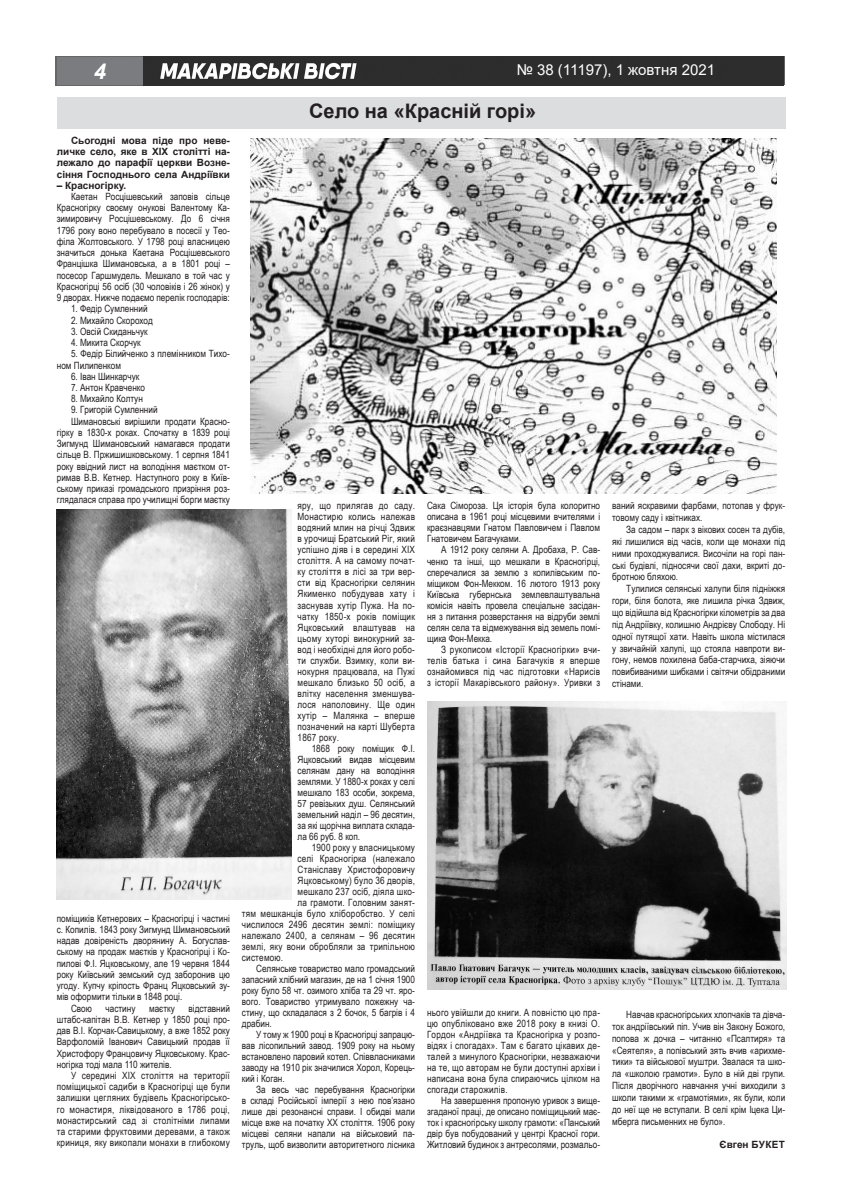
<style>
.page{position:relative;width:842px;height:1191px;background:#fff}
.page>*{position:absolute;margin:0;border:0;box-sizing:border-box;transform-origin:0 0}
.t1{font:italic 700 22px "Arial";color:#fff}
.заголовок_новий{font:700 20px "Arial";color:#231f20}
.t2{font:15px "Arial";color:#fff}
.текст{font:10px/11px "Arial Narrow";color:#231f20;text-align:justify}
.текст-2{font:10px "Arial Narrow";letter-spacing:.02em;color:#231f20}
.текст-3{font:700 10px/11.2px "Arial";color:#231f20;text-align:justify}
</style>
<div class="page">
<img style="left:56px;top:57px;width:727px;height:28px">
<div style="left:57px;top:57px;width:86px;height:28px;background:#7a7c7f"></div>
<div style="left:57px;top:97px;width:729px;height:31px;background:#dcdddf"></div>
<img style="left:56px;top:509px;width:236px;height:390px">
<img style="left:428px;top:702px;width:358px;height:287px">
<img style="left:251px;top:138px;width:526px;height:355px">
<h1 class="t1" style="left:94px;top:57px;width:14px">4</h1>
<h3 class="t2" style="left:517px;top:59px;width:200px">№ 38 (11197), 1 жовтня 2021</h3>
<p class="текст-3" style="left:57px;top:135px;width:175px;text-indent:14px">Сьогодні мова піде про неве&shy;личке село, яке в ХІХ столітті на&shy;лежало до парафії церкви Возне&shy;сіння Господнього села Андріївки</p>
<p class="текст-3" style="left:57px;top:180px;width:71px">– Красногірку.</p>
<p class="текст" style="left:57px;top:190px;width:175px;text-indent:14px">Каетан Росцішевський заповів сільце Красногірку своєму онукові Валентому Ка&shy;зимировичу Росцішевському. До 6 січня 1796 року воно перебувало в посесії у Тео&shy;філа Жолтовського. У 1798 році власницею значиться донька Каетана Росцішевського Францішка Шимановська, а в 1801 році – посесор Гаршмудель. Мешкало в той час у Красногірці 56 осіб (30 чоловіків і 26 жінок) у 9 дворах. Нижче подаємо перелік господарів:</p>
<p class="текст" style="left:71px;top:303px;width:78px">1. Федір Сумленний</p>
<p class="текст" style="left:71px;top:314px;width:83px">2. Михайло Скороход</p>
<p class="текст" style="left:71px;top:325px;width:78px">3. Овсій Скиданьчук</p>
<p class="текст" style="left:71px;top:337px;width:71px">4. Микита Скорчук</p>
<p class="текст" style="left:57px;top:348px;width:175px;text-indent:14px">5. Федір Білийченко з племінником Тихо&shy;ном Пилипенком</p>
<p class="текст" style="left:71px;top:370px;width:70px">6. Іван Шинкарчук</p>
<p class="текст" style="left:71px;top:381px;width:75px">7. Антон Кравченко</p>
<p class="текст" style="left:71px;top:393px;width:73px">8. Михайло Колтун</p>
<p class="текст" style="left:71px;top:404px;width:88px">9. Григорій Сумленний</p>
<p class="текст" style="left:57px;top:415px;width:175px;text-indent:14px">Шимановські вирішили продати Красно&shy;гірку в 1830-х роках. Спочатку в 1839 році Зигмунд Шимановський намагався продати сільце В. Пржишишковському. 1 серпня 1841 року ввідний лист на володіння маєтком от&shy;римав В.В. Кетнер. Наступного року в Київ&shy;ському приказі громадського призріння роз&shy;глядалася справа про училищні борги маєтку</p>
<p class="текст" style="left:57px;top:912px;width:175px">поміщиків Кетнерових – Красногірці і частині с. Копилів. 1843 року Зигмунд Шимановський надав довіреність дворянину А. Богуслав&shy;ському на продаж маєтків у Красногірці і Ко&shy;пилові Ф.І. Яцковському, але 19 червня 1844 року Київський земський суд заборонив цю угоду. Купчу кріпость Франц Яцковський зу&shy;мів оформити тільки в 1848 році.</p>
<p class="текст" style="left:71px;top:1002px;width:22px">Свою</p>
<p class="текст" style="left:106px;top:1002px;width:31px">частину</p>
<p class="текст" style="left:149px;top:1002px;width:27px">маєтку</p>
<p class="текст" style="left:57px;top:1002px;width:175px;text-indent:132px">відставний штабс-капітан В.В. Кетнер у 1850 році про&shy;дав В.І. Корчак-Савицькому, а вже 1852 року Варфоломій Іванович Савицький продав її Христофору Францовичу Яцковському. Крас&shy;ногірка тоді мала 110 жителів.</p>
<p class="текст" style="left:57px;top:1069px;width:175px;text-indent:14px">У середині ХІХ століття на території поміщицької садиби в Красногірці ще були залишки цегляних будівель Красногірсько&shy;го монастиря, ліквідованого в 1786 році, монастирський сад зі столітніми липами та старими фруктовими деревами, а також криниця, яку викопали монахи в глибокому</p>
<p class="заголовок_новий" style="left:309px;top:97px;width:229px">Село на «Красній горі»</p>
<p class="текст" style="left:298px;top:500px;width:119px">яру, що прилягав до саду.<br>Монастирю колись належав водяний млин на річці Здвиж в урочищі Братський Ріг, який успішно діяв і в середині ХІХ століття. А на самому почат&shy;ку століття в лісі за три вер&shy;сти від Красногірки селянин Якименко побудував хату і заснував хутір Пужа. На по&shy;чатку 1850-х років поміщик Яцковський влаштував на цьому хуторі винокурний за&shy;вод і необхідні для його робо&shy;ти служби. Взимку, коли ви&shy;нокурня працювала, на Пужі мешкало близько 50 осіб, а влітку населення зменшува&shy;лося наполовину. Ще один хутір – Малянка – вперше позначений на карті Шуберта 1867 року.</p>
<p class="текст" style="left:298px;top:742px;width:119px;text-indent:14px">1868 року поміщик Ф.І.<br>Яцковський видав місцевим селянам дану на володіння землями. У 1880-х роках у селі мешкало 183 особи, зокрема, 57 ревізьких душ. Селянський земельний наділ – 96 десятин, за які щорічна виплата склада&shy;ла 66 руб. 8 коп.</p>
<p class="текст-2" style="left:312px;top:840px;width:105px">1900 року у власницькому</p>
<p class="текст-2" style="left:298px;top:851px;width:119px">селі Красногірка (належало</p>
<p class="текст-2" style="left:298px;top:862px;width:119px">Станіславу Христофоровичу</p>
<p class="текст-2" style="left:298px;top:873px;width:119px">Яцковському) було 36 дворів,</p>
<p class="текст-2" style="left:298px;top:884px;width:119px">мешкало 237 осіб, діяла шко-</p>
<p class="текст-2" style="left:298px;top:895px;width:119px">ла грамоти. Головним занят-</p>
<p class="текст-2" style="left:242px;top:906px;width:175px">тям мешканців було хліборобство. У селі</p>
<p class="текст-2" style="left:242px;top:917px;width:175px">числилося 2496 десятин землі: поміщику</p>
<p class="текст-2" style="left:242px;top:928px;width:175px">належало 2400, а селянам – 96 десятин</p>
<p class="текст-2" style="left:242px;top:939px;width:175px">землі, яку вони обробляли за трипільною</p>
<p class="текст-2" style="left:242px;top:950px;width:43px">системою.</p>
<p class="текст" style="left:242px;top:962px;width:175px;text-indent:14px">Селянське товариство мало громадський запасний хлібний магазин, де на 1 січня 1900 року було 58 чт. озимого хліба та 29 чт. яро&shy;вого. Товариство утримувало пожежну ча&shy;стину, що складалася з 2 бочок, 5 багрів і 4 драбин.</p>
<p class="текст" style="left:242px;top:1028px;width:175px;text-indent:14px">У тому ж 1900 році в Красногірці запрацю&shy;вав лісопильний завод. 1909 року на ньому встановлено паровий котел. Співвласниками заводу на 1910 рік значилися Хорол, Корець&shy;кий і Коган.</p>
<p class="текст" style="left:242px;top:1084px;width:175px;text-indent:14px">За весь час перебування Красногірки в складі Російської імперії з нею пов’язано лише дві резонансні справи. І обидві мали місце вже на початку ХХ століття. 1906 року місцеві селяни напали на військовий па&shy;труль, щоб визволити авторитетного лісника</p>
<p class="текст" style="left:427px;top:500px;width:175px">Сака Сімороза. Ця історія була колоритно описана в 1961 році місцевими вчителями і краєзнавцями Гнатом Павловичем і Павлом Гнатовичем Багачуками.</p>
<p class="текст" style="left:427px;top:544px;width:175px;text-indent:14px">А 1912 року селяни А. Дробаха, Р. Сав&shy;ченко та інші, що мешкали в Красногірці, сперечалися за землю з копилівським по&shy;міщиком Фон-Мекком. 16 лютого 1913 року Київська губернська землевлаштувальна комісія навіть провела спеціальне засідан&shy;ня з питання розверстання на відруби землі селян села та відмежування від земель помі&shy;щика Фон-Мекка.</p>
<p class="текст" style="left:427px;top:643px;width:175px;text-indent:14px">З рукописом «Історії Красногірки» вчи&shy;телів батька і сина Багачуків я вперше ознайомився під час підготовки «Нарисів з історії Макарівського району». Уривки з</p>
<p class="текст" style="left:427px;top:1006px;width:175px">нього увійшли до книги. А повністю цю пра&shy;цю опубліковано вже 2018 року в книзі О.<br>Гордон «Андріївка та Красногірка у розпо&shy;відях і спогадах». Там є багато цікавих де&shy;талей з минулого Красногірки, незважаючи на те, що авторам не були доступні архіви і написана вона була спираючись цілком на спогади старожилів.</p>
<p class="текст" style="left:427px;top:1095px;width:175px;text-indent:14px">На завершення пропоную уривок з вище&shy;згаданої праці, де описано поміщицький має&shy;ток і красногірську школу грамоти: «Панський двір був побудований у центрі Красної гори.<br>Житловий будинок з антресолями, розмальо-</p>
<p class="текст" style="left:612px;top:499px;width:175px;line-height:11.8px">ваний яскравими фарбами, потопав у фрук&shy;товому саду і квітниках.</p>
<p class="текст" style="left:612px;top:523px;width:175px;line-height:11.8px;text-indent:14px">За садом – парк з вікових сосен та дубів, які лишилися від часів, коли ще монахи під ними проходжувалися. Височіли на горі пан&shy;ські будівлі, підносячи свої дахи, вкриті до&shy;бротною бляхою.</p>
<p class="текст" style="left:612px;top:582px;width:175px;line-height:11.8px;text-indent:14px">Тулилися селянські халупи біля підніжжя гори, біля болота, яке лишила річка Здвиж, що відійшла від Красногірки кілометрів за два під Андріївку, колишню Андрієву Слободу. Ні одної путящої хати. Навіть школа містилася у звичайній халупі, що стояла навпроти ви&shy;гону, немов похилена баба-старчиха, зіяючи повибиваними шибками і світячи обідраними стінами.</p>
<p class="текст" style="left:612px;top:1008px;width:175px;line-height:11.8px;text-indent:14px">Навчав красногірських хлопчаків та дівча&shy;ток андріївський піп. Учив він Закону Божого, попова ж дочка – читанню «Псалтиря» та «Сеятеля», а попівський зять вчив «арихме&shy;тики» та військової муштри. Звалася та шко&shy;ла «школою грамоти». Було в ній дві групи.<br>Після дворічного навчання учні виходили з школи такими ж «грамотіями», як були, коли до неї ще не вступали. В селі крім Іцека Ци&shy;мберга письменних не було».</p>
<p class="текст-3" style="left:720px;top:1139px;width:67px">Євген БУКЕТ</p>
</div>
